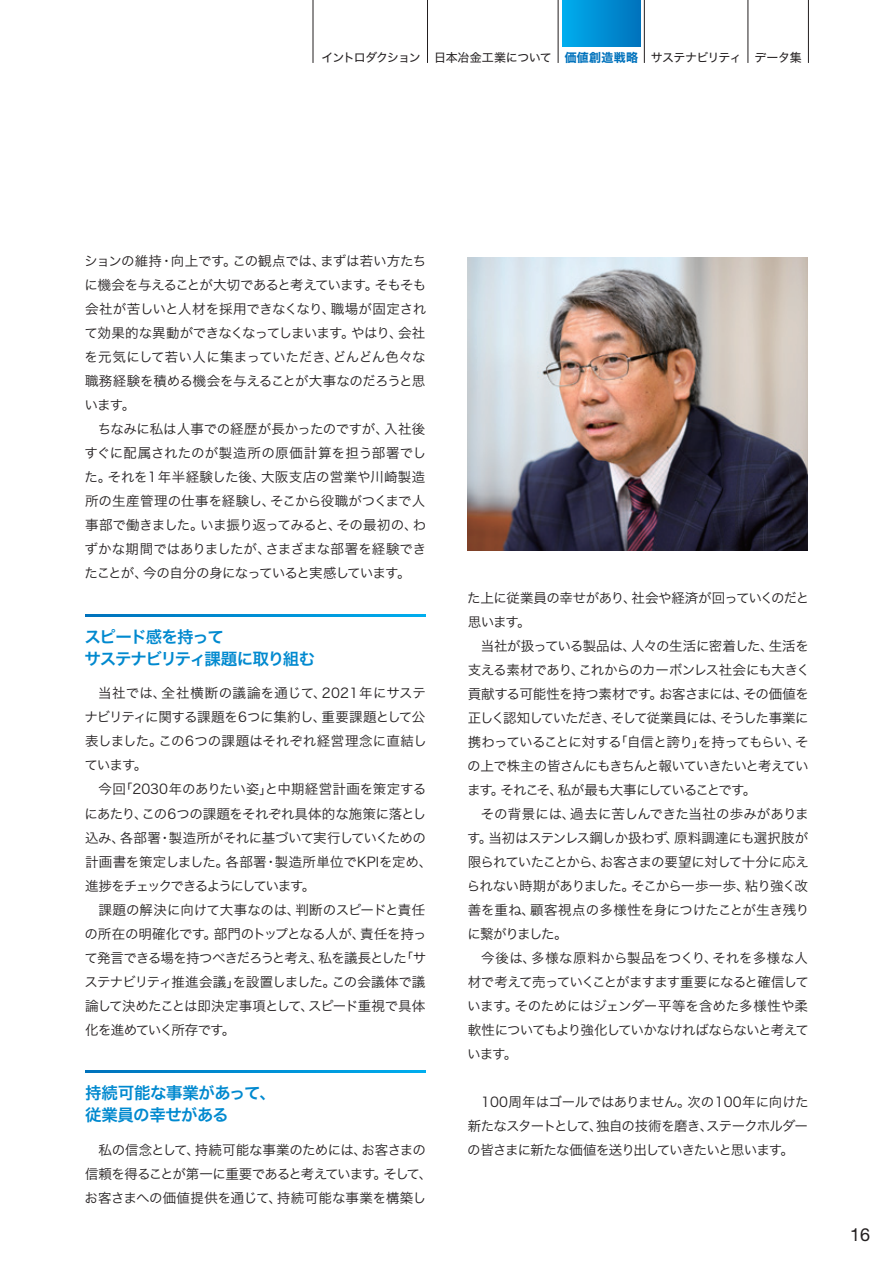
<style>
.page{position:relative;width:893px;height:1263px;background:#fff}
.page>*{position:absolute;margin:0;border:0;box-sizing:border-box;transform-origin:0 0}
.t1{font:18px "Helvetica Neue LT Std";color:#231f20}
.t2{font:16.5px/22.5px "Hira Kaku Std N W6";letter-spacing:-.075em;color:#0089cf}
.t3{font:16.5px/22.5px "Hira Kaku Std N W6";letter-spacing:-.045em;color:#0089cf}
.t4{font:13.5px/24px "Hira Kaku Std N W3";letter-spacing:-.04em;color:#231f20;text-align:justify}
.t5{font:12px "Hira Kaku Std N W4";letter-spacing:-.055em;color:#231f20}
.s1{font-family:"Hira Kaku Std N W7";color:#0072bc}
</style>
<div class="page">
<img style="left:467px;top:257px;width:341px;height:294px">
<svg style="left:85px;top:614px;width:340px;height:2px"></svg>
<svg style="left:85px;top:1070px;width:340px;height:2px"></svg>
<hr style="left:808px;top:0;width:1px;height:63px;background:#231f20">
<hr style="left:748px;top:0;width:1px;height:63px;background:#231f20">
<hr style="left:644px;top:0;width:1px;height:63px;background:#231f20">
<hr style="left:558px;top:0;width:1px;height:63px;background:#231f20">
<hr style="left:427px;top:0;width:1px;height:63px;background:#231f20">
<hr style="left:313px;top:0;width:1px;height:63px;background:#231f20">
<div style="left:562px;top:0;width:78px;height:47px;background:linear-gradient(to right,#00adee,#0073bd)"></div>
<p class="t5" style="left:322px;top:48px;width:482px">イントロダクション 日本冶金工業について <span class="s1">価値創造戦略</span> サステナビリティ データ集</p>
<p class="t4" style="left:84px;top:249px;width:344px">ションの維持・向上です。この観点では、まずは若い方たちに機会を与えることが大切であると考えています。そもそも会社が苦しいと人材を採用できなくなり、職場が固定されて効果的な異動ができなくなってしまいます。やはり、会社を元気にして若い人に集まっていただき、どんどん色々な職務経験を積める機会を与えることが大事なのだろうと思います。</p>
<p class="t4" style="left:85px;top:417px;width:343px;text-indent:13px">ちなみに私は人事での経歴が長かったのですが、入社後すぐに配属されたのが製造所の原価計算を担う部署でした。それを1年半経験した後、大阪支店の営業や川崎製造所の生産管理の仕事を経験し、そこから役職がつくまで人事部で働きました。いま振り返ってみると、その最初の、わずかな期間ではありましたが、さまざまな部署を経験できたことが、今の自分の身になっていると実感しています。</p>
<p class="t2" style="left:84px;top:625px;width:232px">スピード感を持って<br>サステナビリティ課題に取り組む</p>
<p class="t4" style="left:84px;top:681px;width:349px;text-align:left;text-indent:14px">当社では、全社横断の議論を通じて、2021年にサステナビリティに関する課題を6つに集約し、重要課題として公表しました。この6つの課題はそれぞれ経営理念に直結しています。<br>　今回「2030年のありたい姿」と中期経営計画を策定するにあたり、この6つの課題をそれぞれ具体的な施策に落とし込み、各部署・製造所がそれに基づいて実行していくための計画書を策定しました。各部署・製造所単位でKPIを定め、進捗をチェックできるようにしています。<br>　課題の解決に向けて大事なのは、判断のスピードと責任の所在の明確化です。部門のトップとなる人が、責任を持って発言できる場を持つべきだろうと考え、私を議長とした「サステナビリティ推進会議」を設置しました。この会議体で議論して決めたことは即決定事項として、スピード重視で具体化を進めていく所存です。</p>
<p class="t3" style="left:85px;top:1081px;width:193px">持続可能な事業があって、従業員の幸せがある</p>
<p class="t4" style="left:85px;top:1137px;width:349px;text-align:left">　私の信念として、持続可能な事業のためには、お客さまの信頼を得ることが第一に重要であると考えています。そして、お客さまへの価値提供を通じて、持続可能な事業を構築し</p>
<p class="t4" style="left:467px;top:585px;width:345px;text-align:left">た上に従業員の幸せがあり、社会や経済が回っていくのだと思います。<br>　当社が扱っている製品は、人々の生活に密着した、生活を支える素材であり、これからのカーボンレス社会にも大きく貢献する可能性を持つ素材です。お客さまには、その価値を正しく認知していただき、そして従業員には、そうした事業に携わっていることに対する「自信と誇り」を持ってもらい、その上で株主の皆さんにもきちんと報いていきたいと考えています。それこそ、私が最も大事にしていることです。<br>　その背景には、過去に苦しんできた当社の歩みがあります。当初はステンレス鋼しか扱わず、原料調達にも選択肢が限られていたことから、お客さまの要望に対して十分に応えられない時期がありました。そこから一歩一歩、粘り強く改善を重ね、顧客視点の多様性を身につけたことが生き残りに繋がりました。<br>　今後は、多様な原料から製品をつくり、それを多様な人材で考えて売っていくことがますます重要になると確信しています。そのためにはジェンダー平等を含めた多様性や柔軟性についてもより強化していかなければならないと考えています。</p>
<p class="t4" style="left:467px;top:1089px;width:343px;text-indent:14px">100周年はゴールではありません。次の100年に向けた新たなスタートとして、独自の技術を磨き、ステークホルダーの皆さまに新たな価値を送り出していきたいと思います。</p>
<h1 class="t1" style="left:850px;top:1224px;width:22px">16</h1>
</div>
